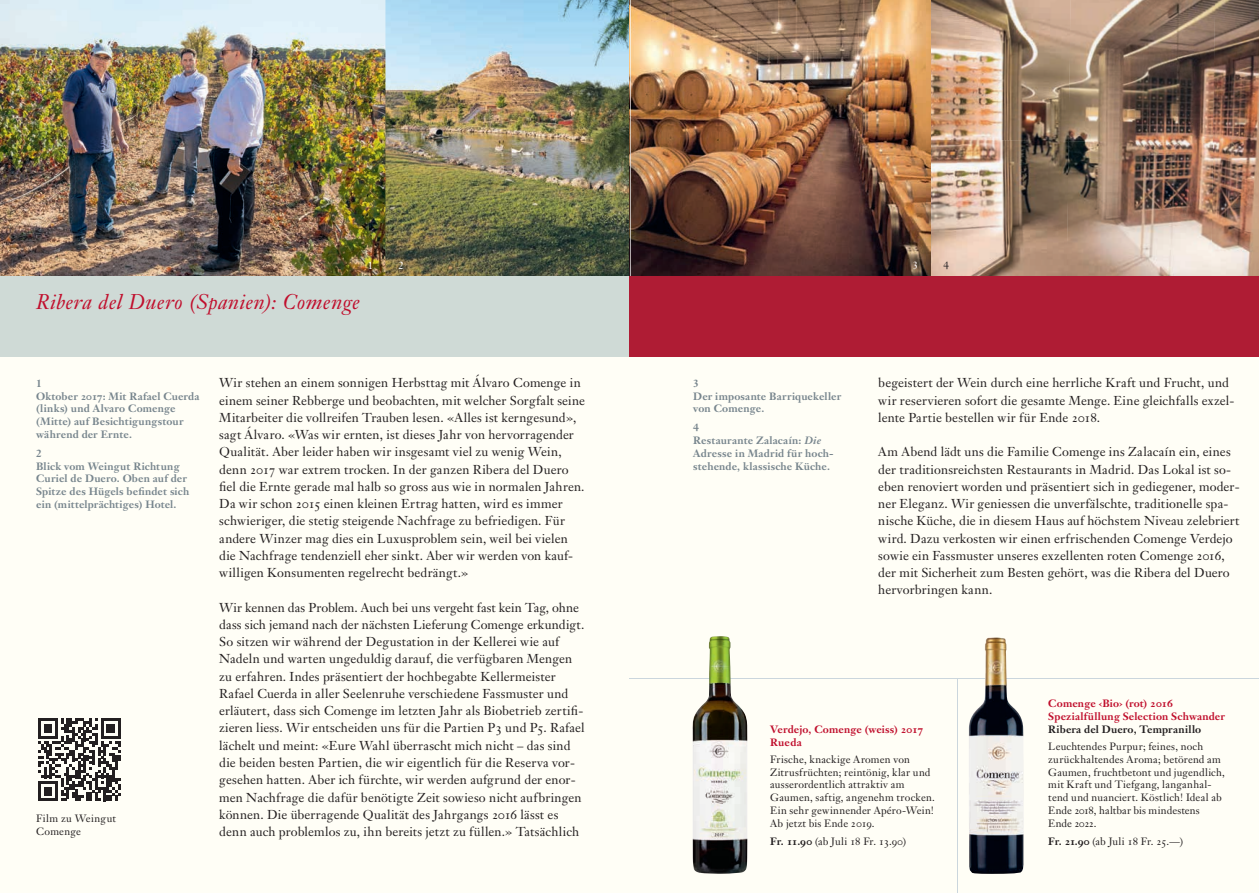
<style>
.page{position:relative;width:1259px;height:893px;background:#fff}
.page>*{position:absolute;margin:0;border:0;box-sizing:border-box;transform-origin:0 0}
.t1{font:italic 21px "Janson Text LT Pro";letter-spacing:.02em;color:#c00f2d}
.t2{font:12.75px/17.2px "Janson Text LT Pro";letter-spacing:.01em;color:#231f20}
.t3{font:10.5px/12.8px "Janson Text LT Pro";letter-spacing:.015em;color:#231f20}
.t4{font:700 10.5px/12.8px "Janson Text LT Pro";letter-spacing:.015em;color:#77858d}
.t5{font:700 10.5px/12.8px "Janson Text LT Pro";letter-spacing:.01em;color:#c00f2d}
.t6{font:10.5px "Janson Text LT Pro";letter-spacing:-.005em;color:#231f20}
.t7{font:700 10.5px "Janson Text LT Pro";letter-spacing:.01em;color:#231f20}
.t8{font:10.5px "Janson Text LT Pro";color:#fff}
.s1{font-style:italic}
.s2{font-weight:700}
</style>
<div class="page">
<div style="left:629px;top:0;width:630px;height:893px;background:#fffef6"></div>
<div style="left:0;top:0;width:629px;height:893px;background:#fffef6"></div>
<hr style="left:629px;top:678px;width:630px;height:1px;background:#cbd6dd">
<img style="left:0;top:0;width:385px;height:276px">
<img style="left:385px;top:0;width:244px;height:276px">
<img style="left:930px;top:0;width:138px;height:139px">
<img style="left:1068px;top:0;width:142px;height:141px">
<img style="left:1210px;top:0;width:49px;height:276px">
<img style="left:930px;top:139px;width:138px;height:137px">
<img style="left:1066px;top:141px;width:147px;height:135px">
<img style="left:629px;top:0;width:301px;height:276px">
<div style="left:0;top:276px;width:629px;height:81px;background:#cfdad6"></div>
<div style="left:629px;top:276px;width:630px;height:81px;background:#af1c34"></div>
<img style="left:968px;top:637px;width:56px;height:237px">
<img style="left:692px;top:636px;width:55px;height:238px">
<hr style="left:957px;top:679px;width:1px;height:214px;background:#cbd6dd">
<svg style="left:38px;top:718px;width:83px;height:83px"></svg>
<p class="t8" style="left:368px;top:258px;width:7px">1</p>
<p class="t8" style="left:398px;top:258px;width:7px">2</p>
<h1 class="t1" style="left:36px;top:289px;width:325px">Ribera del Duero (Spanien): Comenge</h1>
<p class="t4" style="left:36px;top:377px;width:165px">1<br>Oktober 2017: Mit Rafael Cuerda (links) und Alvaro Comenge (Mitte) auf Besichtigungstour während der Ernte.</p>
<p class="t4" style="left:36px;top:447px;width:155px">2<br>Blick vom Weingut Richtung<br>Curiel de Duero. Oben auf der<br>Spitze des Hügels befindet sich ein (mittelprächtiges) Hotel.</p>
<p class="t3" style="left:36px;top:812px;width:81px">Film zu Weingut<br>Comenge</p>
<p class="t2" style="left:219px;top:374px;width:367px">Wir stehen an einem sonnigen Herbsttag mit Álvaro Comenge in einem seiner Rebberge und beobachten, mit welcher Sorgfalt seine Mitarbeiter die vollreifen Trauben lesen. «Alles ist kerngesund», sagt Álvaro. «Was wir ernten, ist dieses Jahr von hervorragender Qualität. Aber leider haben wir insgesamt viel zu wenig Wein, denn 2017 war extrem trocken. In der ganzen Ribera del Duero fiel die Ernte gerade mal halb so gross aus wie in normalen Jahren.<br>Da wir schon 2015 einen kleinen Ertrag hatten, wird es immer schwieriger, die stetig steigende Nachfrage zu befriedigen. Für andere Winzer mag dies ein Luxusproblem sein, weil bei vielen die Nachfrage tendenziell eher sinkt. Aber wir werden von kauf&shy;willigen Konsumenten regelrecht bedrängt.»</p>
<p class="t2" style="left:219px;top:599px;width:367px">Wir kennen das Problem. Auch bei uns vergeht fast kein Tag, ohne dass sich jemand nach der nächsten Lieferung Comenge erkundigt.<br>So sitzen wir während der Degustation in der Kellerei wie auf Nadeln und warten ungeduldig darauf, die verfügbaren Mengen zu erfahren. Indes präsentiert der hochbegabte Kellermeister Rafael Cuerda in aller Seelenruhe verschiedene Fassmuster und erläutert, dass sich Comenge im letzten Jahr als Biobetrieb zertifi&shy;zieren liess. Wir entscheiden uns für die Partien P3 und P5. Rafael lächelt und meint: «Eure Wahl überrascht mich nicht – das sind die beiden besten Partien, die wir eigentlich für die Reserva vor&shy;gesehen hatten. Aber ich fürchte, wir werden aufgrund der enor&shy;men Nachfrage die dafür benötigte Zeit sowieso nicht aufbringen können. Die überragende Qualität des Jahrgangs 2016 lässt es denn auch problemlos zu, ihn bereits jetzt zu füllen.» Tatsächlich</p>
<p class="t8" style="left:912px;top:258px;width:7px">3</p>
<p class="t3" style="left:943px;top:259px;width:7px">4</p>
<p class="t4" style="left:693px;top:377px;width:149px">3<br>Der imposante Barriquekeller von Comenge.</p>
<p class="t4" style="left:693px;top:421px;width:142px">4<br>Restaurante Zalacaín: <span class="s1">Die<br></span>Adresse in Madrid für hoch&shy;stehende, klassische Küche.</p>
<p class="t2" style="left:878px;top:374px;width:357px">begeistert der Wein durch eine herrliche Kraft und Frucht, und wir reservieren sofort die gesamte Menge. Eine gleichfalls exzel&shy;lente Partie bestellen wir für Ende 2018.</p>
<p class="t2" style="left:878px;top:443px;width:363px">Am Abend lädt uns die Familie Comenge ins Zalacaín ein, eines der traditionsreichsten Restaurants in Madrid. Das Lokal ist so&shy;eben renoviert worden und präsentiert sich in gediegener, moder&shy;ner Eleganz. Wir geniessen die unverfälschte, traditionelle spa&shy;nische Küche, die in diesem Haus auf höchstem Niveau zelebriert wird. Dazu verkosten wir einen erfrischenden Comenge Verdejo sowie ein Fassmuster unseres exzellenten roten Comenge 2016, der mit Sicherheit zum Besten gehört, was die Ribera del Duero hervorbringen kann.</p>
<p class="t5" style="left:770px;top:723px;width:155px">Verdejo, Comenge (weiss) 2017<br>Rueda</p>
<p class="t3" style="left:770px;top:753px;width:166px">Frische, knackige Aromen von<br>Zitrusfrüchten; reintönig, klar und ausserordentlich attraktiv am<br>Gaumen, saftig, angenehm trocken.<br>Ein sehr gewinnender Apéro-Wein!<br>Ab jetzt bis Ende 2019.</p>
<p class="t6" style="left:770px;top:834px;width:137px"><span class="s2">Fr. 11.90</span> (ab Juli 18 Fr. 13.90)</p>
<p class="t5" style="left:1048px;top:697px;width:178px">Comenge ‹Bio› (rot) 2016<br>Spezialfüllung Selection Schwander</p>
<p class="t7" style="left:1048px;top:722px;width:154px">Ribera del Duero, Tempranillo</p>
<p class="t3" style="left:1048px;top:740px;width:178px">Leuchtendes Purpur; feines, noch zurückhaltendes Aroma; betörend am<br>Gaumen, fruchtbetont und jugendlich, mit Kraft und Tiefgang, langanhal&shy;tend und nuanciert. Köstlich! Ideal ab<br>Ende 2018, haltbar bis mindestens<br>Ende 2022.</p>
<p class="t6" style="left:1048px;top:834px;width:136px"><span class="s2">Fr. 21.90</span> (ab Juli 18 Fr. 25.—)</p>
</div>
